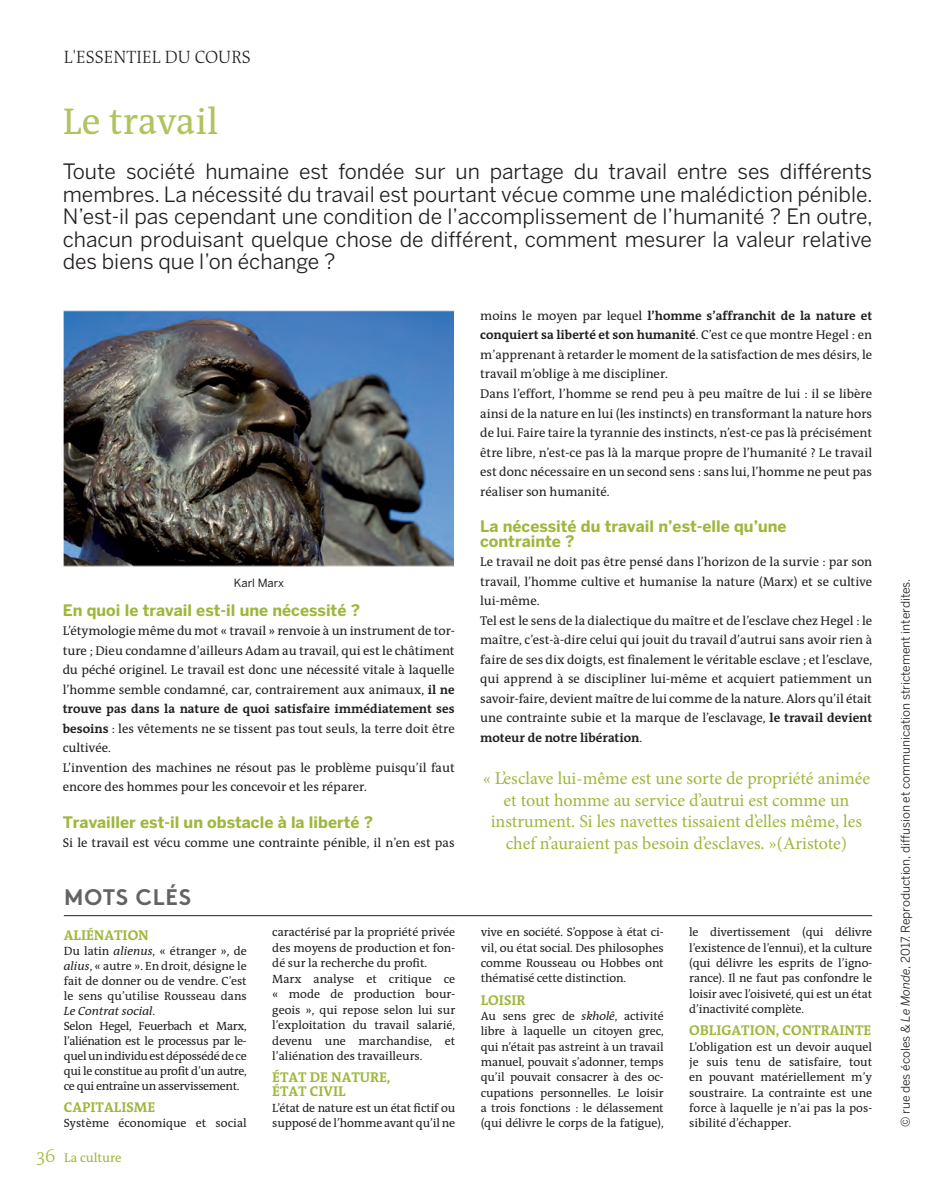
<style>
.page{position:relative;width:936px;height:1191px;background:#fff}
.page>*{position:absolute;margin:0;border:0;box-sizing:border-box;transform-origin:0 0}
.t1{font:37.5px "The Antiqua B5";color:#afc35e}
.t2{font:700 22.5px "Brown";letter-spacing:.035em;color:#636366}
.t3{font:21px/22.5px "Benton Sans";color:#231f20;text-align:justify}
.t4{font:18px/21.6px "Minion Pro";color:#9db73b;text-align:center}
.t5{font:300 18px "The Antiqua B3";color:#231f20}
.t6{font:700 15.75px/15px "Benton Sans";color:#9db73b}
.t7{font:700 14.25px/14px "The Antiqua";color:#9db73b}
.t8{font:12.75px/19.5px "The Antiqua B5";color:#231f20}
.t9{font:700 12.75px/19.5px "The Antiqua B7";color:#231f20}
.t10{font:12.75px "The Antiqua B5";color:#9db73b}
.t11{font:12px/15.3px "The Antiqua B5";color:#231f20;text-align:justify}
.t12{font:12px "Benton Sans";color:#231f20}
.t13{font:italic 12px "The Antiqua B5 i";color:#231f20}
.t14{font:11.25px "Benton Sans";color:#231f20}
.s1{font-family:"The Antiqua B7";font-weight:700}
.s2{font-family:"The Antiqua B5 i";font-style:italic}
.s3{font-family:"The Antiqua B5";font-style:normal}
.s4{font-family:"The Antiqua B3";font-weight:300;font-size:18px}
.s5{font-family:"The Antiqua B5";font-weight:400}
.s6{font-style:italic}
</style>
<div class="page">
<img style="left:65px;top:312px;width:387px;height:252px">
<div style="left:63px;top:310px;width:391px;height:256px;border:1px solid #fff"></div>
<hr style="left:64px;top:915px;width:808px;height:1px;background:#231f20">
<h3 class="t5" style="left:64px;top:48px;width:189px">L'ESSENTIEL DU COURS</h3>
<h1 class="t1" style="left:63px;top:102px;width:157px">Le travail</h1>
<p class="t3" style="left:63px;top:160px;width:811px">Toute société humaine est fondée sur un partage du travail entre ses différents membres. La nécessité du travail est pourtant vécue comme une malédiction pénible.<br>N’est-il pas cependant une condition de l’accomplissement de l’humanité ? En outre, chacun produisant quelque chose de différent, comment mesurer la valeur relative des biens que l’on échange ?</p>
<p class="t14" style="left:234px;top:576px;width:52px">Karl Marx</p>
<p class="t6" style="left:63px;top:602px;width:299px">En quoi le travail est-il une nécessité ?</p>
<p class="t8" style="left:63px;top:621px;width:393px;text-align:justify">L’étymologie même du mot « travail » renvoie à un instrument de tor&shy;ture ; Dieu condamne d’ailleurs Adam au travail, qui est le châtiment du péché originel. Le travail est donc une nécessité vitale à laquelle l’homme semble condamné, car, contrairement aux animaux, <span class="s1">il ne</span></p>
<p class="t9" style="left:63px;top:699px;width:393px">trouve pas dans la nature de quoi satisfaire immédiatement ses</p>
<p class="t8" style="left:63px;top:719px;width:393px"><span class="s1">besoins</span> : les vêtements ne se tissent pas tout seuls, la terre doit être cultivée.<br>L’invention des machines ne résout pas le problème puisqu’il faut encore des hommes pour les concevoir et les réparer.</p>
<p class="t6" style="left:63px;top:814px;width:312px">Travailler est-il un obstacle à la liberté ?</p>
<p class="t8" style="left:63px;top:833px;width:393px">Si le travail est vécu comme une contrainte pénible, il n’en est pas</p>
<h2 class="t2" style="left:64px;top:878px;width:128px">MOTS CLÉS</h2>
<p class="t7" style="left:64px;top:928px;width:86px">ALIÉNATION</p>
<p class="t11" style="left:64px;top:944px;width:184px">Du latin <span class="s2">alienus</span>, « étranger », de <span class="s2">alius</span>, « autre ». En droit, désigne le fait de donner ou de vendre. C’est le sens qu’utilise Rousseau dans</p>
<p class="t13" style="left:64px;top:1004px;width:93px">Le Contrat social<span class="s3">.</span></p>
<p class="t11" style="left:64px;top:1019px;width:184px">Selon Hegel, Feuerbach et Marx, l’aliénation est le processus par le&shy;quel un individu est dépossédé de ce qui le constitue au profit d’un autre, ce qui entraîne un asservissement.</p>
<p class="t7" style="left:64px;top:1100px;width:93px">CAPITALISME</p>
<p class="t11" style="left:64px;top:1116px;width:184px">Système économique et social</p>
<p class="t10" style="left:36px;top:1150px;width:87px"><span class="s4">36</span> La culture</p>
<p class="t11" style="left:272px;top:925px;width:184px;text-align:left">caractérisé par la propriété privée des moyens de production et fon&shy;dé sur la recherche du profit.<br>Marx analyse et critique ce « mode de production bour&shy;geois », qui repose selon lui sur l’exploitation du travail salarié, devenu une marchandise, et l’aliénation des travailleurs.</p>
<p class="t7" style="left:272px;top:1071px;width:120px">ÉTAT DE NATURE,<br>ÉTAT CIVIL</p>
<p class="t11" style="left:272px;top:1100px;width:184px">L’état de nature est un état fictif ou supposé de l’homme avant qu’il ne</p>
<p class="t9" style="left:480px;top:306px;width:393px"><span class="s5">moins le moyen par lequel</span> l’homme s’affranchit de la nature et conquiert sa liberté et son humanité<span class="s5">. C’est ce que montre Hegel : en</span></p>
<p class="t8" style="left:480px;top:345px;width:393px">m’apprenant à retarder le moment de la satisfaction de mes désirs, le travail m’oblige à me discipliner.<br>Dans l’effort, l’homme se rend peu à peu maître de lui : il se libère ainsi de la nature en lui (les instincts) en transformant la nature hors de lui. Faire taire la tyrannie des instincts, n’est-ce pas là précisément être libre, n’est-ce pas là la marque propre de l’humanité ? Le travail est donc nécessaire en un second sens : sans lui, l’homme ne peut pas réaliser son humanité.</p>
<p class="t6" style="left:480px;top:518px;width:308px">La nécessité du travail n’est-elle qu’une contrainte ?</p>
<p class="t8" style="left:480px;top:553px;width:393px">Le travail ne doit pas être pensé dans l’horizon de la survie : par son travail, l’homme cultive et humanise la nature (Marx) et se cultive lui-même.<br>Tel est le sens de la dialectique du maître et de l’esclave chez Hegel : le maître, c’est-à-dire celui qui jouit du travail d’autrui sans avoir rien à faire de ses dix doigts, est finalement le véritable esclave ; et l’esclave, qui apprend à se discipliner lui-même et acquiert patiemment un savoir-faire, devient maître de lui comme de la nature. Alors qu’il était une contrainte subie et la marque de l’esclavage, <span class="s1">le travail devient</span></p>
<p class="t9" style="left:480px;top:728px;width:163px">moteur de notre libération<span class="s5">.</span></p>
<h3 class="t4" style="left:482px;top:767px;width:389px">« L’esclave lui-même est une sorte de propriété animée et tout homme au service d’autrui est comme un instrument. Si les navettes tissaient d’elles même, les chef n’auraient pas besoin d’esclaves. »(Aristote)</h3>
<p class="t11" style="left:480px;top:925px;width:184px">vive en société. S’oppose à état ci&shy;vil, ou état social. Des philosophes comme Rousseau ou Hobbes ont thématisé cette distinction.</p>
<p class="t7" style="left:480px;top:993px;width:46px">LOISIR</p>
<p class="t11" style="left:480px;top:1008px;width:184px">Au sens grec de <span class="s2">skholê</span>, activité libre à laquelle un citoyen grec, qui n’était pas astreint à un travail manuel, pouvait s’adonner, temps qu’il pouvait consacrer à des oc&shy;cupations personnelles. Le loisir a trois fonctions : le délassement (qui délivre le corps de la fatigue),</p>
<p class="t11" style="left:689px;top:925px;width:184px">le divertissement (qui délivre l’existence de l’ennui), et la culture (qui délivre les esprits de l’igno&shy;rance). Il ne faut pas confondre le loisir avec l’oisiveté, qui est un état d’inactivité complète.</p>
<p class="t7" style="left:689px;top:1024px;width:184px">OBLIGATION, CONTRAINTE</p>
<p class="t11" style="left:689px;top:1039px;width:184px">L’obligation est un devoir auquel je suis tenu de satisfaire, tout en pouvant matériellement m’y soustraire. La contrainte est une force à laquelle je n’ai pas la pos&shy;sibilité d’échapper.</p>
<p class="t12" style="left:898px;top:1127px;width:550px;rotate:-90deg">© rue des écoles &amp; <span class="s6">Le Monde</span>, 2017. Reproduction, diffusion et communication strictement interdites.</p>
</div>
